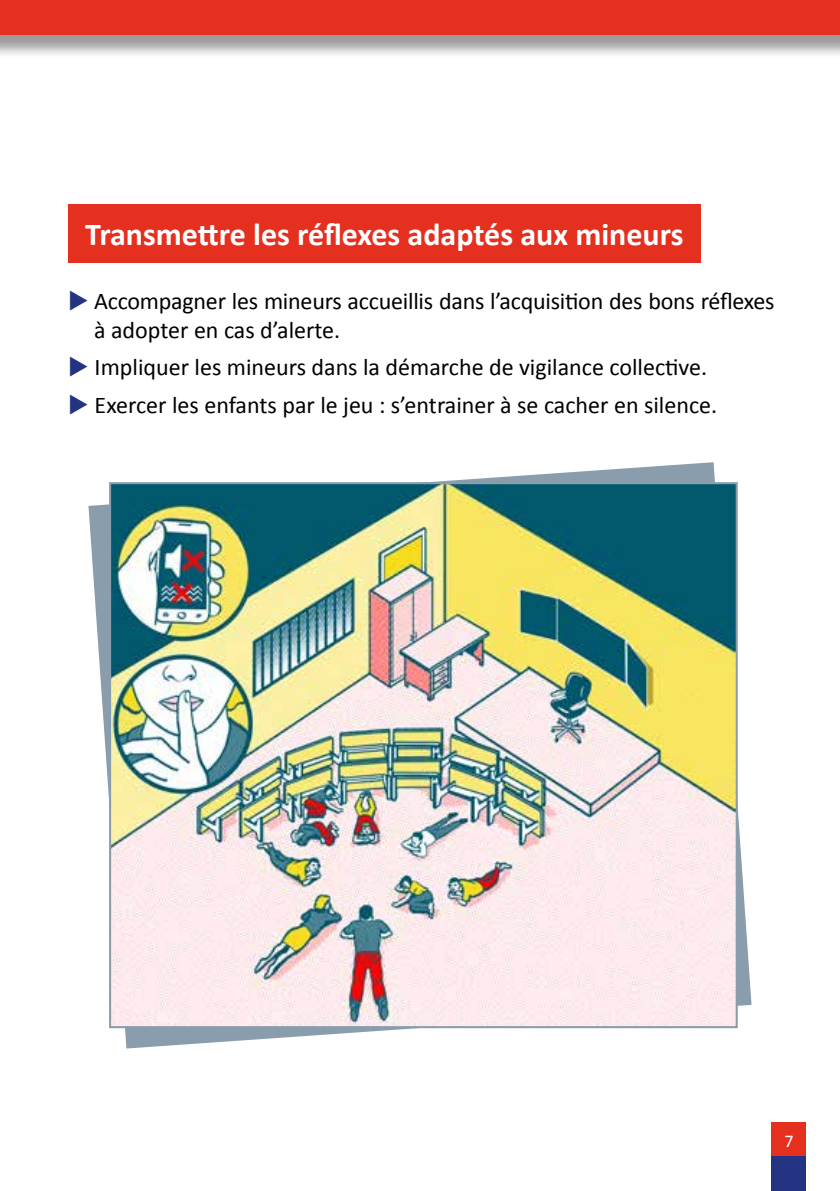
<style>
.page{position:relative;width:840px;height:1191px;background:#fff}
.page>*{position:absolute;margin:0;border:0;box-sizing:border-box;transform-origin:0 0}
.t1{font:700 32px "Calibri";color:#fff}
.t2{font:24px/28.8px "Calibri";color:#000}
.t3{font:18px "Calibri";color:#fff}
.s1{color:#243282}
</style>
<div class="page">
<div style="left:0;top:0;width:839px;height:59px;background:#000;opacity:.4"></div>
<div style="left:0;top:0;width:839px;height:34px;background:#e6301f"></div>
<div style="left:771px;top:1123px;width:34px;height:34px;background:#e6301f"></div>
<div style="left:771px;top:1157px;width:34px;height:34px;background:#243282"></div>
<div style="left:68px;top:204px;width:632px;height:58px;background:#e6301f"></div>
<svg style="left:88px;top:462px;width:663px;height:586px"></svg>
<img style="left:112px;top:485px;width:622px;height:540px">
<div style="left:109px;top:482px;width:628px;height:546px;border:2px solid #8a9dac"></div>
<h1 class="t1" style="left:85px;top:214px;width:599px">Transmettre les réflexes adaptés aux mineurs</h1>
<p class="t2" style="left:94px;top:287px;width:681px;text-indent:-26px"><span class="s1">◆</span> Accompagner les mineurs accueillis dans l’acquisition des bons réflexes à adopter en cas d’alerte.</p>
<p class="t2" style="left:68px;top:353px;width:640px"><span class="s1">◆</span> Impliquer les mineurs dans la démarche de vigilance collective.</p>
<p class="t2" style="left:68px;top:390px;width:650px"><span class="s1">◆</span> Exercer les enfants par le jeu : s’entrainer à se cacher en silence.</p>
<p class="t3" style="left:783px;top:1129px;width:11px">7</p>
</div>
